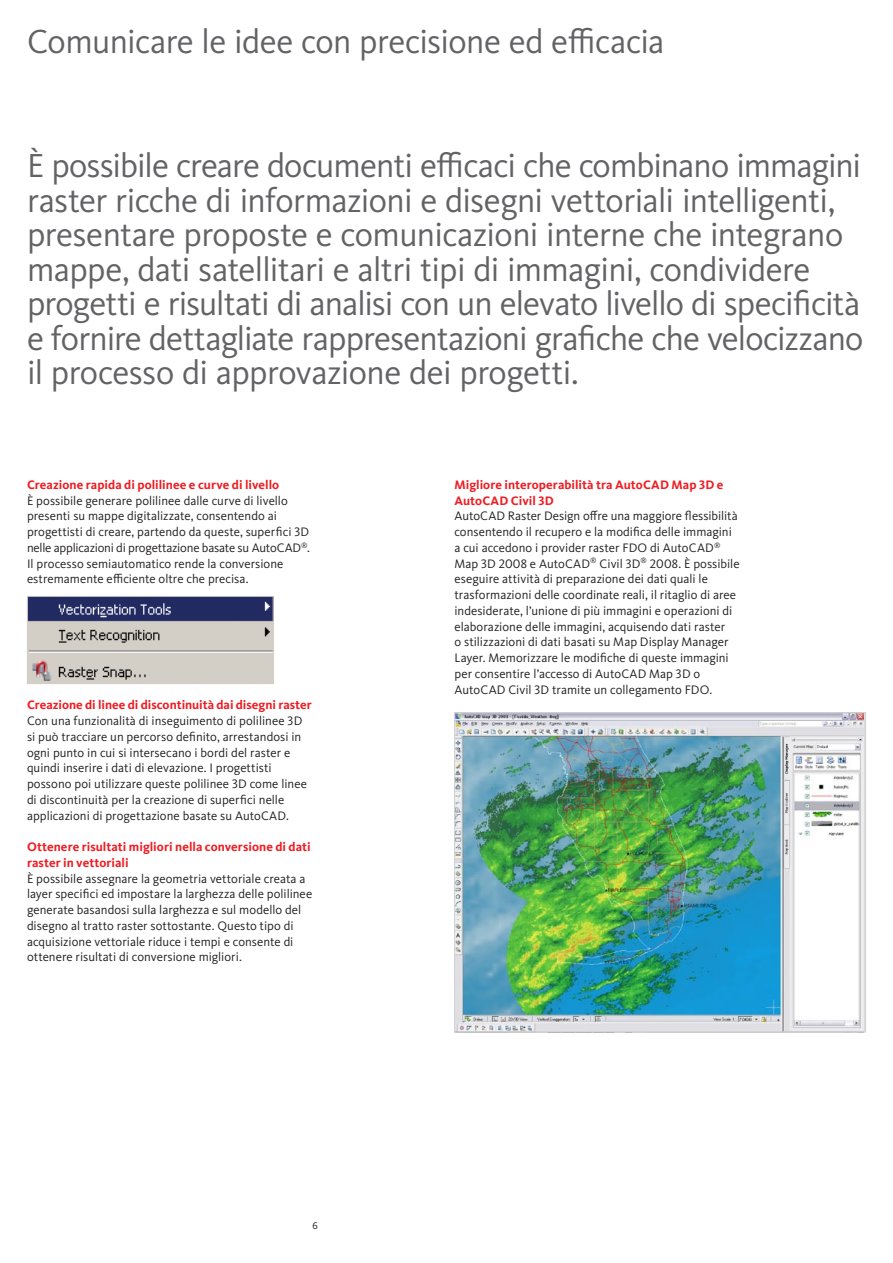
<style>
.page{position:relative;width:893px;height:1263px;background:#fff}
.page>*{position:absolute;margin:0;border:0;box-sizing:border-box;transform-origin:0 0}
.t1{font:34.5px/34.5px "Kievit Pro";letter-spacing:-.02em;color:#636366}
.t2{font:12.75px/15.8px "Kievit Pro";color:#231f20}
.t3{font:700 12.75px/15.8px "Kievit Pro";color:#ee1d23}
</style>
<div class="page">
<img style="left:456px;top:714px;width:407px;height:316px">
<div style="left:454px;top:712px;width:412px;height:320px;border:1px solid #d1d2d4"></div>
<img style="left:29px;top:598px;width:243px;height:84px">
<div style="left:27px;top:596px;width:247px;height:88px;border:1px solid #d3cfc8"></div>
<h1 class="t1" style="left:27px;top:24px;width:639px">Comunicare le idee con precisione ed efficacia</h1>
<p class="t1" style="left:27px;top:148px;width:838px">È possibile creare documenti efficaci che combinano immagini raster ricche di informazioni e disegni vettoriali intelligenti, presentare proposte e comunicazioni interne che integrano mappe, dati satellitari e altri tipi di immagini, condividere progetti e risultati di analisi con un elevato livello di specificità e fornire dettagliate rappresentazioni grafiche che velocizzano il processo di approvazione dei progetti.</p>
<p class="t3" style="left:27px;top:476px;width:254px">Creazione rapida di polilinee e curve di livello</p>
<p class="t2" style="left:27px;top:492px;width:285px">È possibile generare polilinee dalle curve di livello presenti su mappe digitalizzate, consentendo ai progettisti di creare, partendo da queste, superfici 3D nelle applicazioni di progettazione basate su AutoCAD<sup>®</sup>.<br>Il processo semiautomatico rende la conversione estremamente efficiente oltre che precisa.</p>
<p class="t3" style="left:27px;top:697px;width:286px">Creazione di linee di discontinuità dai disegni raster</p>
<p class="t2" style="left:27px;top:713px;width:282px">Con una funzionalità di inseguimento di polilinee 3D si può tracciare un percorso definito, arrestandosi in ogni punto in cui si intersecano i bordi del raster e quindi inserire i dati di elevazione. I progettisti possono poi utilizzare queste polilinee 3D come linee di discontinuità per la creazione di superfici nelle applicazioni di progettazione basate su AutoCAD.</p>
<p class="t3" style="left:27px;top:839px;width:285px">Ottenere risultati migliori nella conversione di dati raster in vettoriali</p>
<p class="t2" style="left:27px;top:870px;width:287px">È possibile assegnare la geometria vettoriale creata a layer specifici ed impostare la larghezza delle polilinee generate basandosi sulla larghezza e sul modello del disegno al tratto raster sottostante. Questo tipo di acquisizione vettoriale riduce i tempi e consente di ottenere risultati di conversione migliori.</p>
<p class="t3" style="left:454px;top:476px;width:271px">Migliore interoperabilità tra AutoCAD Map 3D e<br>AutoCAD Civil 3D</p>
<p class="t2" style="left:454px;top:508px;width:287px">AutoCAD Raster Design offre una maggiore flessibilità consentendo il recupero e la modifica delle immagini a cui accedono i provider raster FDO di AutoCAD<sup>® </sup>Map 3D 2008 e AutoCAD<sup>®</sup> Civil 3D<sup>®</sup> 2008. È possibile eseguire attività di preparazione dei dati quali le trasformazioni delle coordinate reali, il ritaglio di aree indesiderate, l’unione di più immagini e operazioni di elaborazione delle immagini, acquisendo dati raster<br>o stilizzazioni di dati basati su Map Display Manager Layer. Memorizzare le modifiche di queste immagini per consentire l’accesso di AutoCAD Map 3D o AutoCAD Civil 3D tramite un collegamento FDO.</p>
</div>
